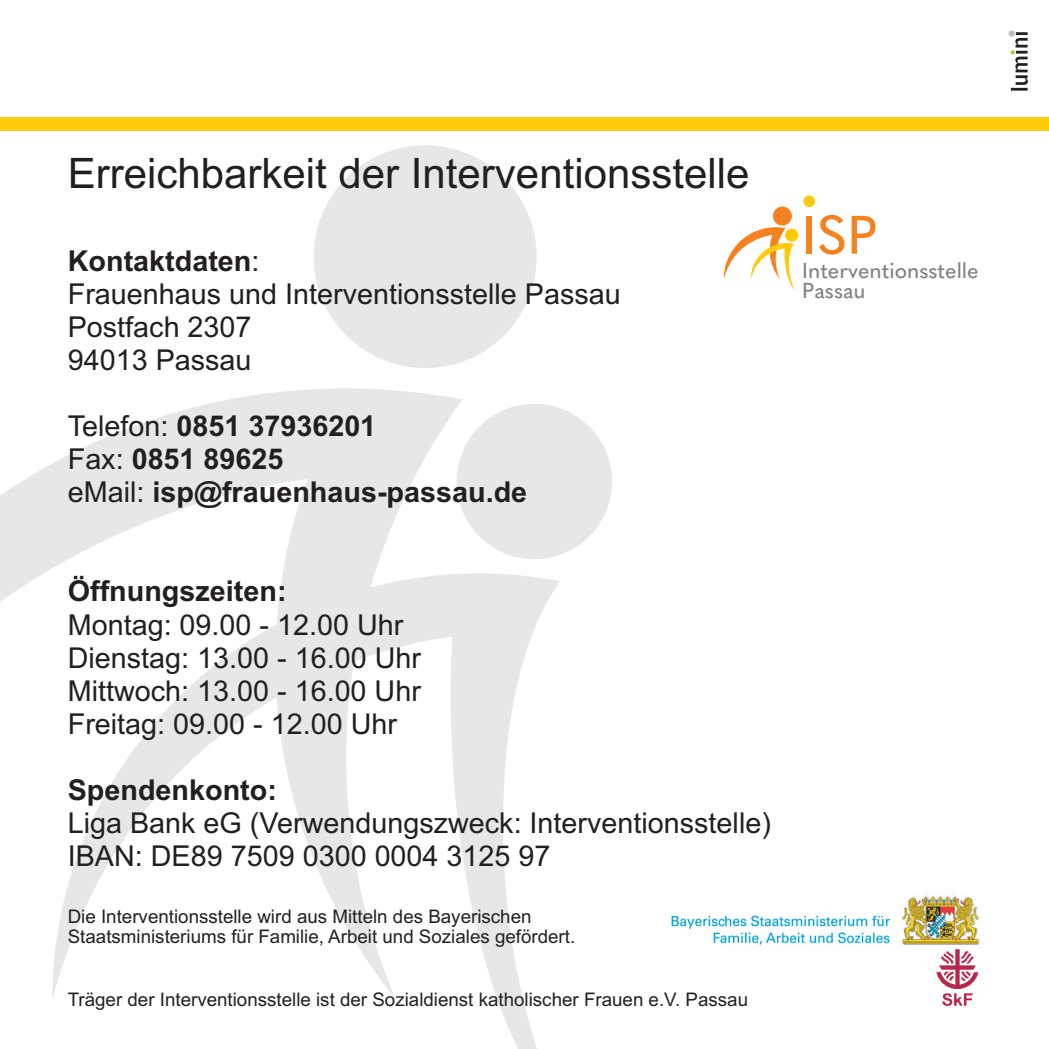
<style>
.page{position:relative;width:1049px;height:1049px;background:#fff}
.page>*{position:absolute;margin:0;border:0;box-sizing:border-box;transform-origin:0 0}
.t1{font:500 53.5px "Quasimoda";color:#f58220}
.t2{font:42px "Arial";color:#231f20}
.t3{font:28.75px/33px "Arial";color:#231f20}
.t4{font:700 28.75px/33px "Arial";color:#231f20}
.t5{font:500 21.5px/20px "Quasimoda";color:#808285}
.t6{font:18.75px/20px "Arial";color:#231f20}
.s1{font-weight:700}
.s2{font-weight:400}
</style>
<div class="page">
<div style="left:0;top:118px;width:1049px;height:13px;background:#feca0a"></div>
<svg style="left:0;top:388px;width:462px;height:214px;fill:#e6e7e9"></svg>
<div style="left:314px;top:145px;width:223px;height:223px;background:#e6e7e9;border-radius:50%"></div>
<svg style="left:52px;top:573px;width:508px;height:476px"></svg>
<div style="left:456px;top:404px;width:156px;height:155px;background:#e6e7e9;border-radius:50%"></div>
<div style="left:773px;top:207px;width:19px;height:19px;background:#f58220;border-radius:50%"></div>
<svg style="left:724px;top:227px;width:70px;height:63px"></svg>
<div style="left:785px;top:229px;width:13px;height:13px;background:#feca0a;border-radius:50%"></div>
<div style="left:804px;top:196px;width:11px;height:11px;background:#feca0a;border:1px solid #feca0a;border-radius:50%"></div>
<img style="left:936px;top:949px;width:43px;height:57px">
<svg style="left:1010px;top:32px;width:18px;height:59px"></svg>
<div style="left:1008px;top:30px;width:7px;height:7px;background:#bcbdc0;border-radius:50%"></div>
<img style="left:671px;top:895px;width:308px;height:50px">
<h2 class="t2" style="left:68px;top:157px;width:683px">Erreichbarkeit der Interventionsstelle</h2>
<p class="t3" style="left:68px;top:247px;width:554px"><span class="s1">Kontaktdaten</span>:<br>Frauenhaus und Interventionsstelle Passau<br>Postfach 2307<br>94013 Passau</p>
<p class="t4" style="left:68px;top:412px;width:461px"><span class="s2">Telefon:</span> 0851 37936201<br><span class="s2">Fax:</span> 0851 89625<br><span class="s2">eMail:</span> isp@frauenhaus-passau.de</p>
<p class="t4" style="left:68px;top:577px;width:220px">Öffnungszeiten:</p>
<p class="t3" style="left:68px;top:610px;width:355px">Montag: 09.00 - 12.00 Uhr<br>Dienstag: 13.00 - 16.00 Uhr<br>Mittwoch: 13.00 - 16.00 Uhr<br>Freitag: 09.00 - 12.00 Uhr</p>
<p class="t4" style="left:68px;top:776px;width:211px">Spendenkonto:</p>
<p class="t3" style="left:68px;top:809px;width:705px">Liga Bank eG (Verwendungszweck: Interventionsstelle)<br>IBAN: DE89 7509 0300 0004 3125 97</p>
<p class="t6" style="left:68px;top:908px;width:509px">Die Interventionsstelle wird aus Mitteln des Bayerischen<br>Staatsministeriums für Familie, Arbeit und Soziales gefördert.</p>
<p class="t6" style="left:68px;top:991px;width:682px">Träger der Interventionsstelle ist der Sozialdienst katholischer Frauen e.V. Passau</p>
<h1 class="t1" style="left:802px;top:203px;width:77px">ISP</h1>
<p class="t5" style="left:802px;top:261px;width:178px">Interventionsstelle<br>Passau</p>
</div>
